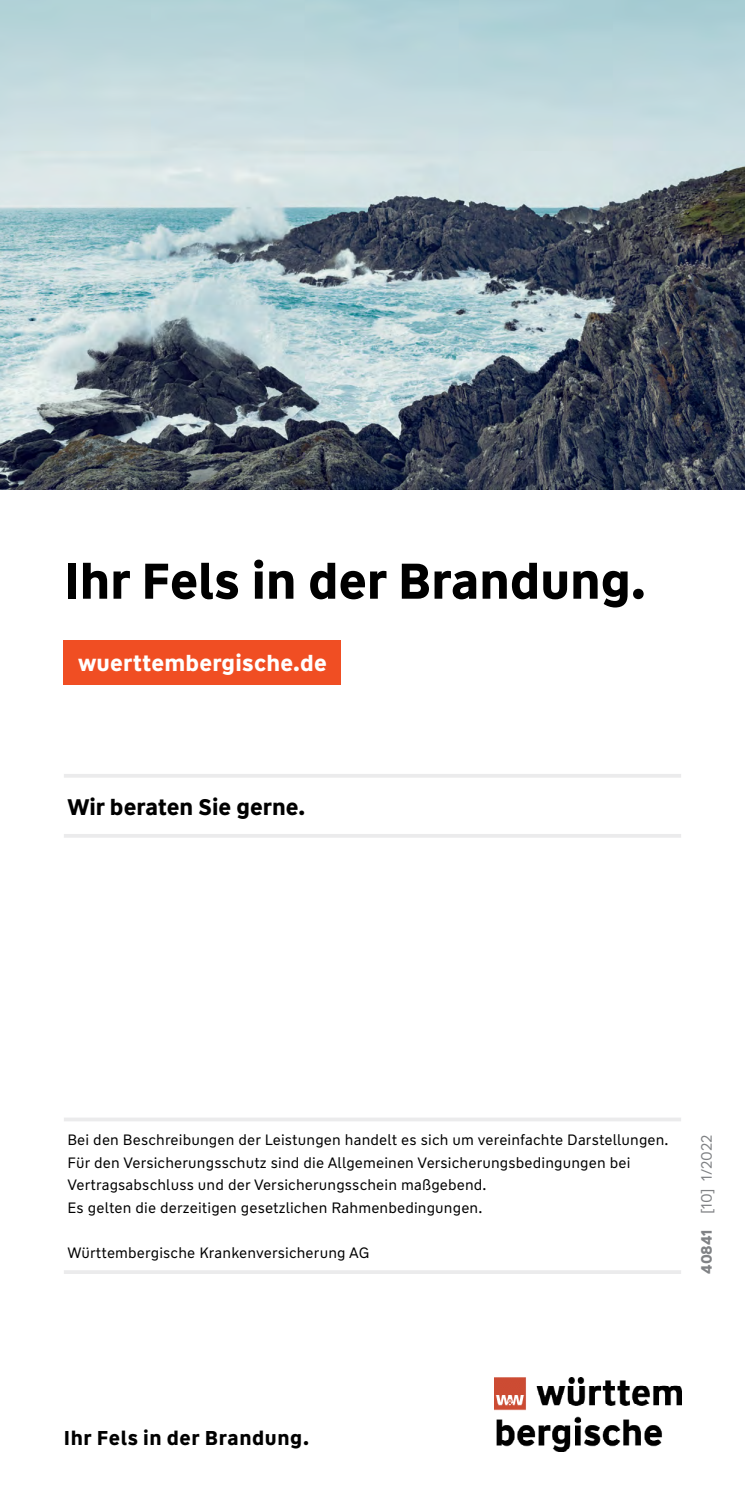
<style>
.page{position:relative;width:745px;height:1489px;background:#fff}
.page>*{position:absolute;margin:0;border:0;box-sizing:border-box;transform-origin:0 0}
.t1{font:700 50px "WW Type";color:#000}
.t2{font:700 22.5px "WW Type";letter-spacing:.01em;color:#fff}
.t3{font:700 22.5px "WW Type";color:#000}
.t4{font:700 20px "WW Type";letter-spacing:.03em;color:#000}
.t5{font:15px/22.5px "WW Type";letter-spacing:.01em;color:#000}
.t6{font:15px "WW Type";color:#808285}
.s1{font-weight:700}
</style>
<div class="page">
<hr style="left:64px;top:774px;width:616px;height:3px;background:#ebebec">
<hr style="left:64px;top:834px;width:616px;height:3px;background:#ebebec">
<hr style="left:64px;top:1117px;width:616px;height:4px;background:#ebebec">
<hr style="left:64px;top:1270px;width:616px;height:3px;background:#ebebec">
<img style="left:0;top:0;width:744px;height:489px">
<div style="left:64px;top:640px;width:277px;height:44px;background:#f04e23"></div>
<img style="left:494px;top:1377px;width:186px;height:74px">
<h1 class="t1" style="left:64px;top:548px;width:583px">Ihr Fels in der Brandung.</h1>
<h2 class="t2" style="left:78px;top:647px;width:250px">wuerttembergische.de</h2>
<h2 class="t3" style="left:67px;top:791px;width:239px">Wir beraten Sie gerne.</h2>
<p class="t5" style="left:67px;top:1128px;width:602px">Bei den Beschreibungen der Leistungen handelt es sich um vereinfachte Darstellungen.<br>Für den Versicherungsschutz sind die Allgemeinen Versicherungsbedingungen bei Vertragsabschluss und der Versicherungsschein maßgebend.<br>Es gelten die derzeitigen gesetzlichen Rahmenbedingungen.</p>
<p class="t5" style="left:67px;top:1241px;width:303px">Württembergische Krankenversicherung AG</p>
<p class="t6" style="left:696px;top:1273px;width:141px;rotate:-90deg"><span class="s1">40841</span> [10] 1/2022</p>
<h3 class="t4" style="left:64px;top:1424px;width:246px">Ihr Fels in der Brandung.</h3>
</div>
